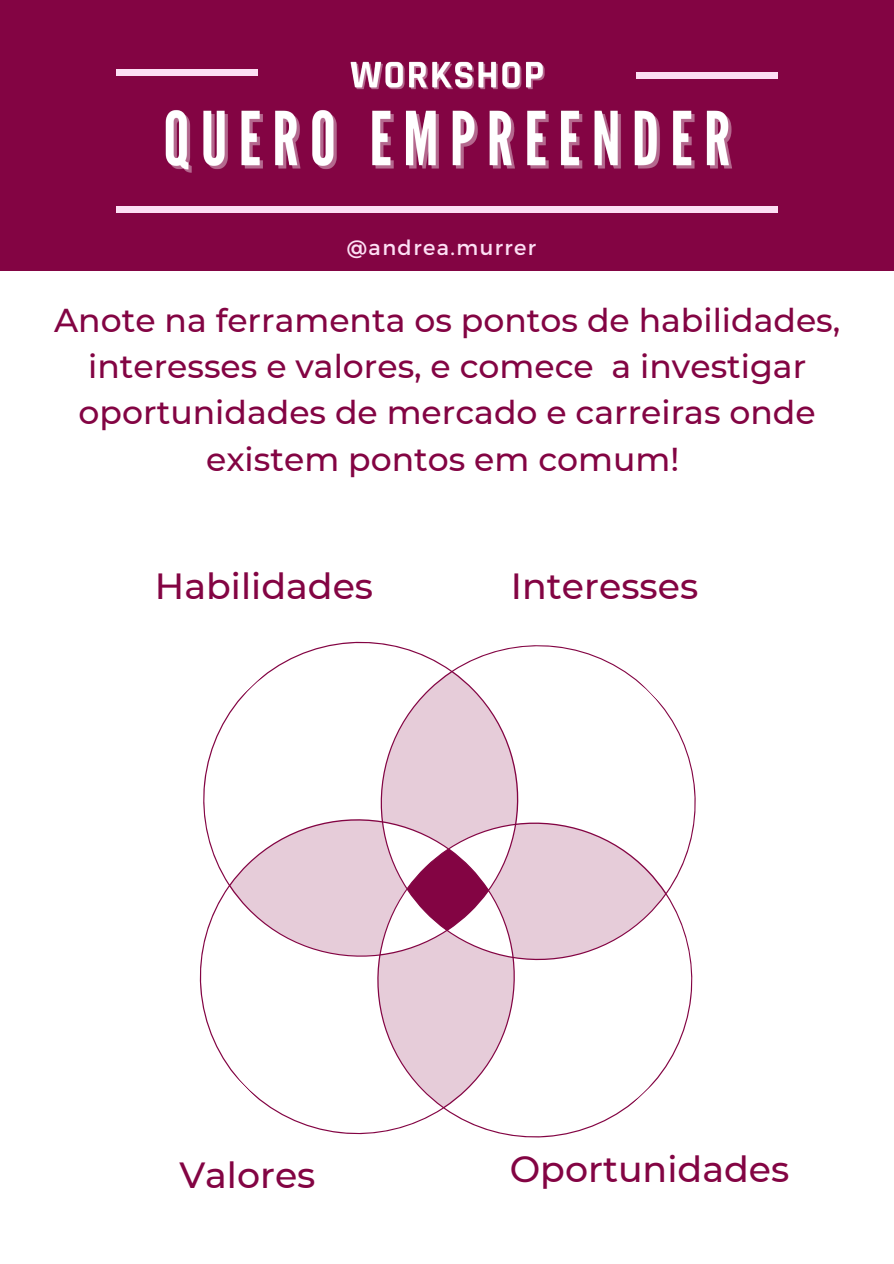
<style>
.page{position:relative;width:894px;height:1264px;background:#fff}
.page>*{position:absolute;margin:0;border:0;box-sizing:border-box;transform-origin:0 0}
.t1{font:500 36.3px "Montserrat";color:#830443}
.t2{font:500 33px/46.2px "Montserrat";color:#830443;text-align:center}
.t3{font:20.85px "Montserrat";letter-spacing:.07em;color:#fddff4}
</style>
<div class="page">
<svg style="left:199px;top:641px;width:497px;height:497px"></svg>
<div style="left:0;top:0;width:893px;height:270px;background:#830443"></div>
<div style="left:116px;top:207px;width:661px;height:5px;background:#fddff4"></div>
<div style="left:636px;top:72px;width:142px;height:6px;background:#fddff4"></div>
<div style="left:116px;top:70px;width:142px;height:5px;background:#fddff4"></div>
<img style="left:165px;top:110px;width:567px;height:63px">
<img style="left:350px;top:61px;width:195px;height:29px">
<p class="t3" style="left:347px;top:234px;width:191px">@andrea.murrer</p>
<p class="t2" style="left:54px;top:297px;width:787px">Anote na ferramenta os pontos de habilidades, interesses e valores, e comece a investigar oportunidades de mercado e carreiras onde existem pontos em comum!</p>
<p class="t1" style="left:155px;top:564px;width:220px">Habilidades</p>
<p class="t1" style="left:510px;top:564px;width:189px">Interesses</p>
<p class="t1" style="left:179px;top:1153px;width:138px">Valores</p>
<p class="t1" style="left:509px;top:1147px;width:281px">Oportunidades</p>
</div>
